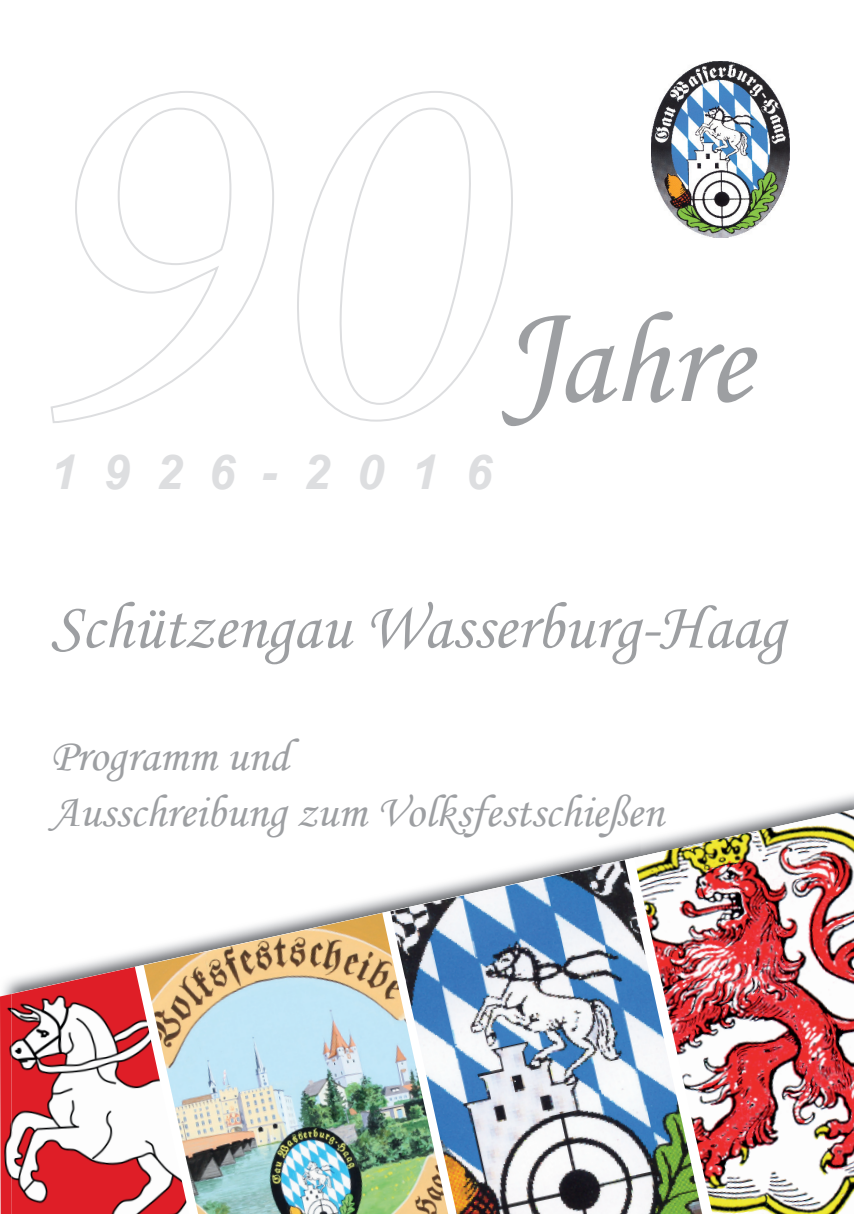
<style>
.page{position:relative;width:854px;height:1214px;background:#fff}
.page>*{position:absolute;margin:0;border:0;box-sizing:border-box;transform-origin:0 0}
.t1{font:130px "Monotype Corsiva";color:#9d9fa2}
.t2{font:66px "Monotype Corsiva";color:#9d9fa2}
.t3{font:italic 700 48px "Arial";letter-spacing:.555em;color:#dddee0}
.t4{font:46px/55.2px "Monotype Corsiva";color:#9d9fa2}
.s1{font-family:"Minion Pro";font-style:italic}
</style>
<div class="page">
<svg style="left:72px;top:843px;width:562px;height:123px"></svg>
<svg style="left:50px;top:91px;width:463px;height:332px"></svg>
<img style="left:634px;top:809px;width:219px;height:404px">
<img style="left:651px;top:61px;width:138px;height:176px">
<img style="left:0;top:993px;width:11px;height:220px">
<img style="left:11px;top:966px;width:133px;height:247px">
<img style="left:144px;top:912px;width:246px;height:301px">
<img style="left:390px;top:860px;width:312px;height:353px">
<h1 class="t1" style="left:506px;top:282px;width:246px"><span class="s1">J</span>ahre</h1>
<p class="t3" style="left:50px;top:440px;width:443px">1926-2016</p>
<h2 class="t2" style="left:50px;top:587px;width:735px">Schützengau Wasserburg-Haag</h2>
<p class="t4" style="left:50px;top:728px;width:614px">Programm und<br>Ausschreibung zum Volksfestschießen</p>
</div>
